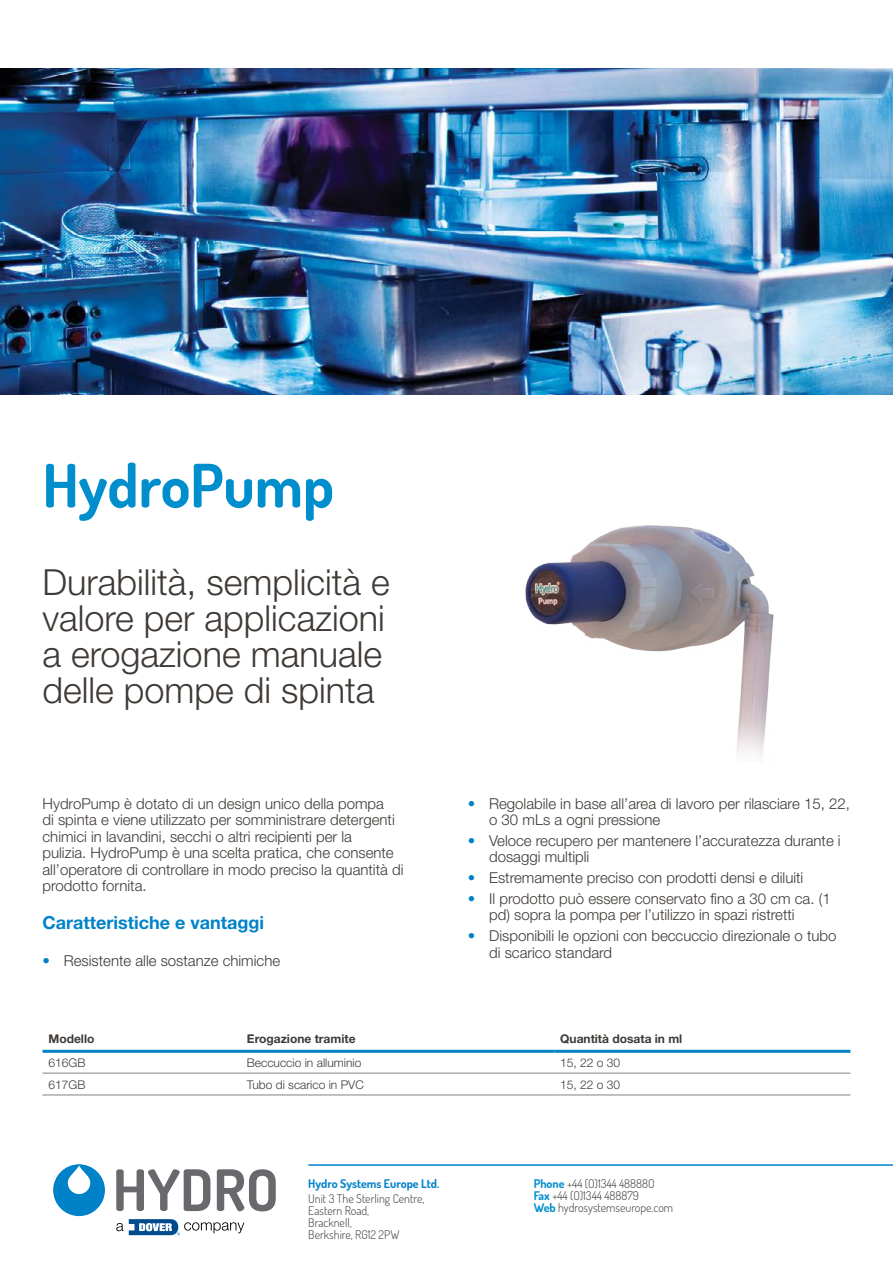
<style>
.page{position:relative;width:893px;height:1263px;background:#fff}
.page>*{position:absolute;margin:0;border:0;box-sizing:border-box;transform-origin:0 0}
.t1{font:700 60px "Dosis";color:#008ecd}
.t2{font:300 36px/36px "Helvetica Neue";color:#3e3935}
.t3{font:700 18px "Helvetica Neue";color:#0082c9}
.t4{font:300 15px/16.5px "Helvetica Neue";color:#3e3935}
.t5{font:300 12px/12px "Dosis";color:#3e3935}
.t6{font:300 12px "Helvetica Neue";color:#3e3935}
.t7{font:700 12px "Helvetica Neue";color:#3e3935}
.t8{font:700 12px "Dosis";color:#0082c9}
.s1{color:#0082c9}
.s2{font-weight:700;color:#008ecd}
</style>
<div class="page">
<img style="left:525px;top:525px;width:249px;height:231px">
<img style="left:0;top:68px;width:893px;height:327px">
<svg style="left:116px;top:1169px;width:94px;height:42px"></svg>
<svg style="left:217px;top:1169px;width:59px;height:42px"></svg>
<svg style="left:116px;top:1219px;width:128px;height:16px"></svg>
<div style="left:53px;top:1164px;width:52px;height:52px;background:#0082c9;border-radius:50%"></div>
<svg style="left:68px;top:1166px;width:22px;height:28px"></svg>
<hr style="left:308px;top:1164px;width:585px;height:2px;background:#0082c9">
<hr style="left:43px;top:1073px;width:198px;height:1px;background:#808285">
<hr style="left:241px;top:1073px;width:313px;height:1px;background:#808285">
<hr style="left:554px;top:1073px;width:296px;height:1px;background:#808285">
<hr style="left:43px;top:1094px;width:198px;height:1px;background:#808285">
<hr style="left:241px;top:1094px;width:313px;height:1px;background:#808285">
<hr style="left:554px;top:1094px;width:296px;height:1px;background:#808285">
<hr style="left:43px;top:1050px;width:198px;height:3px;background:#0082c9">
<hr style="left:241px;top:1050px;width:313px;height:3px;background:#0082c9">
<hr style="left:554px;top:1050px;width:296px;height:3px;background:#0082c9">
<h1 class="t1" style="left:43px;top:447px;width:293px">HydroPump</h1>
<h2 class="t2" style="left:43px;top:563px;width:349px">Durabilità, semplicità e valore per applicazioni a erogazione manuale delle pompe di spinta</h2>
<p class="t4" style="left:43px;top:795px;width:362px">HydroPump è dotato di un design unico della pompa<br>di spinta e viene utilizzato per somministrare detergenti chimici in lavandini, secchi o altri recipienti per la<br>pulizia. HydroPump è una scelta pratica, che consente all’operatore di controllare in modo preciso la quantità di prodotto fornita.</p>
<p class="t3" style="left:43px;top:911px;width:223px">Caratteristiche e vantaggi</p>
<p class="t4" style="left:43px;top:952px;width:239px"><span class="s1">•</span> Resistente alle sostanze chimiche</p>
<p class="t4" style="left:489px;top:795px;width:362px;text-indent:-21px"><span class="s1">•</span> Regolabile in base all’area di lavoro per rilasciare 15, 22, o 30 mLs a ogni pressione</p>
<p class="t4" style="left:489px;top:832px;width:353px;text-indent:-21px"><span class="s1">•</span> Veloce recupero per mantenere l’accuratezza durante i dosaggi multipli</p>
<p class="t4" style="left:468px;top:869px;width:337px"><span class="s1">•</span> Estremamente preciso con prodotti densi e diluiti</p>
<p class="t4" style="left:489px;top:890px;width:343px;text-indent:-21px"><span class="s1">•</span> Il prodotto può essere conservato fino a 30 cm ca. (1 pd) sopra la pompa per l’utilizzo in spazi ristretti</p>
<p class="t4" style="left:489px;top:927px;width:349px;text-indent:-21px"><span class="s1">•</span> Disponibili le opzioni con beccuccio direzionale o tubo di scarico standard</p>
<p class="t7" style="left:49px;top:1031px;width:47px">Modello</p>
<p class="t7" style="left:247px;top:1031px;width:110px">Erogazione tramite</p>
<p class="t7" style="left:560px;top:1031px;width:124px">Quantità dosata in ml</p>
<p class="t6" style="left:49px;top:1055px;width:38px">616GB</p>
<p class="t6" style="left:247px;top:1055px;width:116px">Beccuccio in alluminio</p>
<p class="t6" style="left:560px;top:1055px;width:62px">15, 22 o 30</p>
<p class="t6" style="left:48px;top:1077px;width:38px">617GB</p>
<p class="t6" style="left:247px;top:1077px;width:118px">Tubo di scarico in PVC</p>
<p class="t6" style="left:560px;top:1077px;width:62px">15, 22 o 30</p>
<p class="t8" style="left:308px;top:1176px;width:133px">Hydro Systems Europe Ltd.</p>
<p class="t5" style="left:308px;top:1192px;width:118px">Unit 3 The Sterling Centre,<br>Eastern Road,<br>Bracknell,<br>Berkshire, RG12 2PW</p>
<p class="t5" style="left:534px;top:1177px;width:141px"><span class="s2">Phone</span> +44 (O)1344 48888O<br><span class="s2">Fax</span> +44 (O)1344 488879<br><span class="s2">Web</span> hydrosystemseurope.com</p>
</div>
